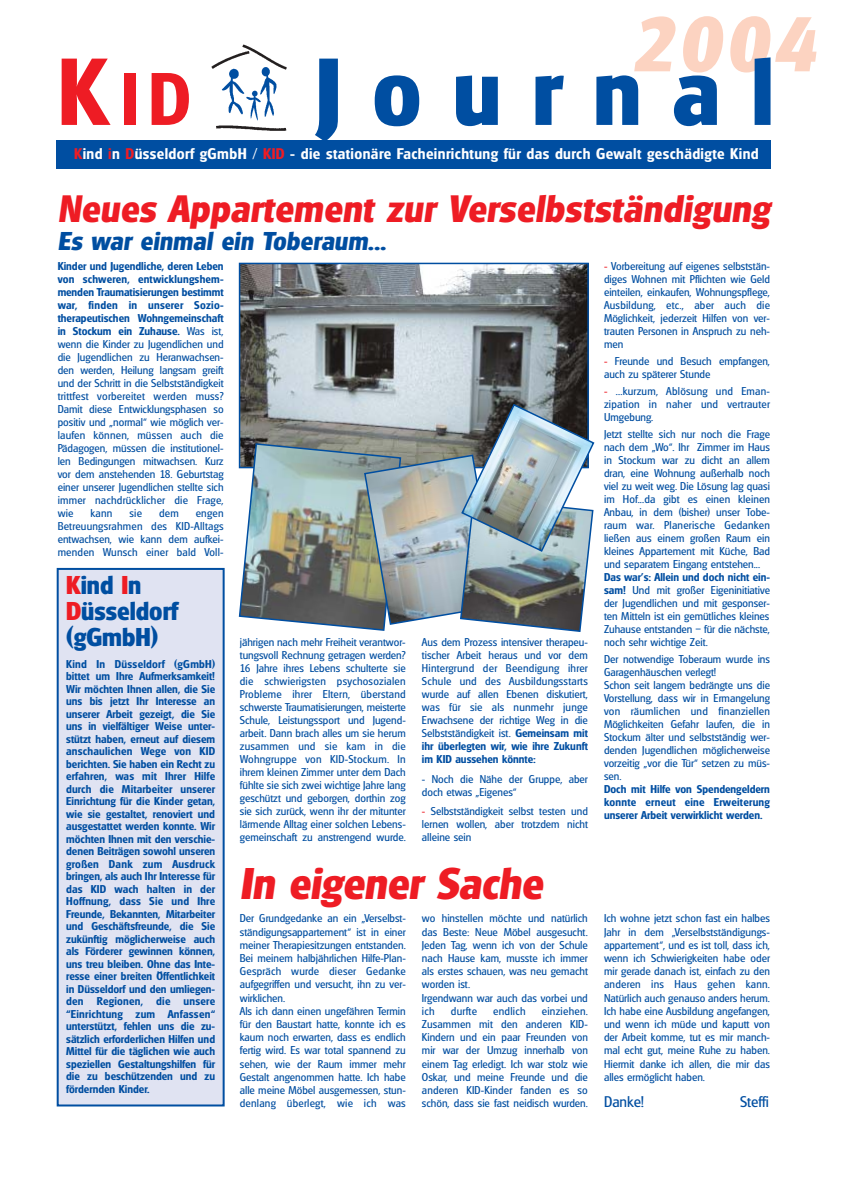
<style>
.page{position:relative;width:842px;height:1191px;background:#fff}
.page>*{position:absolute;margin:0;border:0;box-sizing:border-box;transform-origin:0 0}
.t1{font:700 92px "Glasgow";letter-spacing:.34em;color:#004ea1}
.t2{font:italic 700 75px "Glasgow";color:#fcd3c1}
.t3{font:600 72px "Glasgow";color:#ee1c24}
.t4{font:italic 700 43px "Glasgow";color:#ee1c24}
.t5{font:italic 700 37px "Glasgow";letter-spacing:.01em;color:#ee1c24}
.t6{font:italic 700 25px "Glasgow";letter-spacing:.01em;color:#004ea1}
.t7{font:700 25px/26px "Glasgow";color:#004ea1}
.t8{font:600 15px "Glasgow";letter-spacing:.03em;color:#fff}
.t9{font:15px "Glasgow";color:#004ea1}
.t10{font:11px/13px "Glasgow";color:#004ea1;text-align:justify}
.t11{font:600 11px/12.5px "Glasgow";color:#004ea1;text-align:justify}
.t12{font:11px "Glasgow";letter-spacing:.02em;color:#004ea1}
.s1{font-size:92px}
.s2{color:#ee1c24}
.s3{font-weight:600}
</style>
<div class="page">
<img style="left:209px;top:44px;width:84px;height:97px">
<div style="left:57px;top:141px;width:714px;height:28px;background:#004ea1"></div>
<div style="left:58px;top:569px;width:166px;height:537px;background:#e0e3f2"></div>
<div style="left:57px;top:568px;width:168px;height:539px;border:2px solid #004ea1"></div>
<img style="left:242px;top:266px;width:344px;height:137px">
<div style="left:239px;top:263px;width:350px;height:205px;border:2px solid #004ea1"></div>
<img style="left:238px;top:403px;width:357px;height:229px">
<h2 class="t2" style="left:631px;top:21px;width:186px">2004</h2>
<h3 class="t3" style="left:58px;top:76px;width:135px"><span class="s1">K</span>ID</h3>
<h1 class="t1" style="left:316px;top:63px;width:460px">Journal</h1>
<h3 class="t8" style="left:74px;top:149px;width:686px"><span class="s2">K</span>ind <span class="s2">i</span>n <span class="s2">D</span>üsseldorf gGmbH / <span class="s2">KID</span> - die stationäre Facheinrichtung für das durch Gewalt geschädigte Kind</h3>
<h3 class="t5" style="left:58px;top:197px;width:714px">Neues Appartement zur Verselbstständigung</h3>
<h3 class="t6" style="left:58px;top:233px;width:330px">Es war einmal ein Toberaum...</h3>
<p class="t10" style="left:58px;top:261px;width:167px"><span class="s3">Kinder und Jugendliche, deren Leben von schweren, entwicklungshem&shy;menden Traumatisierungen bestimmt war, finden in unserer Sozio&shy;therapeutischen Wohngemeinschaft in Stockum ein Zuhause.</span> Was ist, wenn die Kinder zu Jugendlichen und die Jugendlichen zu Heranwachsen&shy;den werden, Heilung langsam greift und der Schritt in die Selbstständigkeit trittfest vorbereitet werden muss?<br>Damit diese Entwicklungsphasen so positiv und „normal“ wie möglich ver&shy;laufen können, müssen auch die Pädagogen, müssen die institutionel&shy;len Bedingungen mitwachsen. Kurz vor dem anstehenden 18. Geburtstag einer unserer Jugendlichen stellte sich immer nachdrücklicher die Frage, wie</p>
<p class="t10" style="left:91px;top:508px;width:23px">kann</p>
<p class="t10" style="left:130px;top:508px;width:14px">sie</p>
<p class="t10" style="left:159px;top:508px;width:21px">dem</p>
<p class="t10" style="left:58px;top:508px;width:167px;text-indent:138px">engen Betreuungsrahmen des KID-Alltags entwachsen, wie kann dem aufkei&shy;menden Wunsch einer bald Voll-</p>
<h3 class="t7" style="left:66px;top:576px;width:113px"><span class="s2">K</span>ind <span class="s2">I</span>n<br><span class="s2">D</span>üsseldorf (gGmbH)</h3>
<p class="t11" style="left:66px;top:659px;width:150px">Kind In Düsseldorf (gGmbH) bittet um Ihre Aufmerksamkeit!<br>Wir möchten Ihnen allen, die Sie uns bis jetzt Ihr Interesse an unserer Arbeit gezeigt, die Sie uns in vielfältiger Weise unter&shy;stützt haben, erneut auf diesem anschaulichen Wege von KID berichten. Sie haben ein Recht zu erfahren, was mit Ihrer Hilfe durch die Mitarbeiter unserer Einrichtung für die Kinder getan, wie sie gestaltet, renoviert und ausgestattet werden konnte. Wir möchten Ihnen mit den verschie&shy;denen Beiträgen sowohl unseren großen Dank zum Ausdruck bringen, als auch Ihr Interesse für das KID wach halten in der Hoffnung, dass Sie und Ihre Freunde, Bekannten, Mitarbeiter und Geschäftsfreunde, die Sie zukünftig möglicherweise auch als Förderer gewinnen können, uns treu bleiben. Ohne das Inte&shy;resse einer breiten Öffentlichkeit in Düsseldorf und den umliegen&shy;den Regionen, die unsere “Einrichtung zum Anfassen“ unterstützt, fehlen uns die zu&shy;sätzlich erforderlichen Hilfen und Mittel für die täglichen wie auch speziellen Gestaltungshilfen für die zu beschützenden und zu fördernden Kinder.</p>
<p class="t10" style="left:240px;top:637px;width:167px">jährigen nach mehr Freiheit verantwor&shy;tungsvoll Rechnung getragen werden?<br>16 Jahre ihres Lebens schulterte sie die schwierigsten psychosozialen Probleme ihrer Eltern, überstand schwerste Traumatisierungen, meisterte Schule, Leistungssport und Jugend&shy;arbeit. Dann brach alles um sie herum zusammen und sie kam in die Wohngruppe von KID-Stockum. In ihrem kleinen Zimmer unter dem Dach fühlte sie sich zwei wichtige Jahre lang geschützt und geborgen, dorthin zog sie sich zurück, wenn ihr der mitunter lärmende Alltag einer solchen Lebens&shy;gemeinschaft zu anstrengend wurde.</p>
<p class="t10" style="left:422px;top:637px;width:167px">Aus dem Prozess intensiver therapeu&shy;tischer Arbeit heraus und vor dem Hintergrund der Beendigung ihrer Schule und des Ausbildungsstarts wurde auf allen Ebenen diskutiert, was für sie als nunmehr junge Erwachsene der richtige Weg in die Selbstständigkeit ist. <span class="s3">Gemeinsam mit ihr überlegten wir, wie ihre Zukunft im KID aussehen könnte:</span></p>
<p class="t10" style="left:422px;top:774px;width:167px">- Noch die Nähe der Gruppe, aber doch etwas „Eigenes“</p>
<p class="t10" style="left:422px;top:806px;width:167px"><span class="s2">-</span> Selbstständigkeit selbst testen und lernen wollen, aber trotzdem nicht alleine sein</p>
<h3 class="t4" style="left:240px;top:870px;width:304px">In eigener Sache</h3>
<p class="t10" style="left:240px;top:913px;width:167px;text-align:left">Der Grundgedanke an ein „Verselbst&shy;ständigungsappartement“ ist in einer meiner Therapiesitzungen entstanden.<br>Bei meinem halbjährlichen Hilfe-Plan-Gespräch wurde dieser Gedanke aufgegriffen und versucht, ihn zu ver&shy;wirklichen.<br>Als ich dann einen ungefähren Termin für den Baustart hatte, konnte ich es kaum noch erwarten, dass es endlich fertig wird. Es war total spannend zu sehen, wie der Raum immer mehr Gestalt angenommen hatte. Ich habe alle meine Möbel ausgemessen, stun&shy;denlang überlegt, wie ich was</p>
<p class="t10" style="left:422px;top:913px;width:167px;text-align:left">wo hinstellen möchte und natürlich das Beste: Neue Möbel ausgesucht.<br>Jeden Tag, wenn ich von der Schule nach Hause kam, musste ich immer als erstes schauen, was neu gemacht worden ist.<br>Irgendwann war auch das vorbei und ich</p>
<p class="t10" style="left:422px;top:1005px;width:167px;text-indent:120px">einziehen.<br>Zusammen mit den anderen KID-Kindern und ein paar Freunden von mir war der Umzug innerhalb von einem Tag erledigt. Ich war stolz wie Oskar, und meine Freunde und die anderen KID-Kinder fanden es so schön, dass sie fast neidisch wurden.</p>
<p class="t10" style="left:451px;top:1006px;width:28px">durfte</p>
<p class="t12" style="left:493px;top:1007px;width:34px">endlich</p>
<p class="t10" style="left:604px;top:261px;width:167px"><span class="s2">-</span> Vorbereitung auf eigenes selbststän&shy;diges Wohnen mit Pflichten wie Geld einteilen, einkaufen, Wohnungspflege, Ausbildung, etc., aber auch die Möglichkeit, jederzeit Hilfen von ver&shy;trauten Personen in Anspruch zu neh&shy;men</p>
<p class="t10" style="left:604px;top:356px;width:167px"><span class="s2">-</span> Freunde und Besuch empfangen, auch zu späterer Stunde</p>
<p class="t10" style="left:604px;top:386px;width:167px"><span class="s2">-</span> ...kurzum, Ablösung und Eman&shy;zipation in naher und vertrauter Umgebung.</p>
<p class="t10" style="left:604px;top:429px;width:167px">Jetzt stellte sich nur noch die Frage nach dem „Wo“. Ihr Zimmer im Haus in Stockum war zu dicht an allem dran, eine Wohnung außerhalb noch viel zu weit weg. Die Lösung lag quasi im Hof...da gibt es einen kleinen Anbau, in dem (bisher) unser Tobe&shy;raum war. Planerische Gedanken ließen aus einem großen Raum ein kleines Appartement mit Küche, Bad und separatem Eingang entstehen...</p>
<p class="t10" style="left:604px;top:572px;width:167px"><span class="s3">Das war’s: Allein und doch nicht ein&shy;sam!</span> Und mit großer Eigeninitiative der Jugendlichen und mit gesponser&shy;ten Mitteln ist ein gemütliches kleines Zuhause entstanden – für die nächste, noch sehr wichtige Zeit.</p>
<p class="t10" style="left:604px;top:654px;width:167px;text-align:left">Der notwendige Toberaum wurde ins<br>Garagenhäuschen verlegt!<br>Schon seit langem bedrängte uns die<br>Vorstellung, dass wir in Ermangelung von räumlichen und finanziellen<br>Möglichkeiten Gefahr laufen, die in<br>Stockum älter und selbstständig wer&shy;denden Jugendlichen möglicherweise vorzeitig „vor die Tür“ setzen zu müs&shy;sen.</p>
<p class="t11" style="left:604px;top:785px;width:167px;line-height:13px">Doch mit Hilfe von Spendengeldern konnte erneut eine Erweiterung unserer Arbeit verwirklicht werden.</p>
<p class="t10" style="left:604px;top:913px;width:167px">Ich wohne jetzt schon fast ein halbes Jahr in dem „Verselbstständigungs&shy;appartement“, und es ist toll, dass ich, wenn ich Schwierigkeiten habe oder mir gerade danach ist, einfach zu den anderen ins Haus gehen kann.<br>Natürlich auch genauso anders herum.<br>Ich habe eine Ausbildung angefangen, und wenn ich müde und kaputt von der Arbeit komme, tut es mir manch&shy;mal echt gut, meine Ruhe zu haben.<br>Hiermit danke ich allen, die mir das alles ermöglicht haben.</p>
<h3 class="t9" style="left:604px;top:1096px;width:42px">Danke!</h3>
<h3 class="t9" style="left:740px;top:1096px;width:30px">Steffi</h3>
</div>
